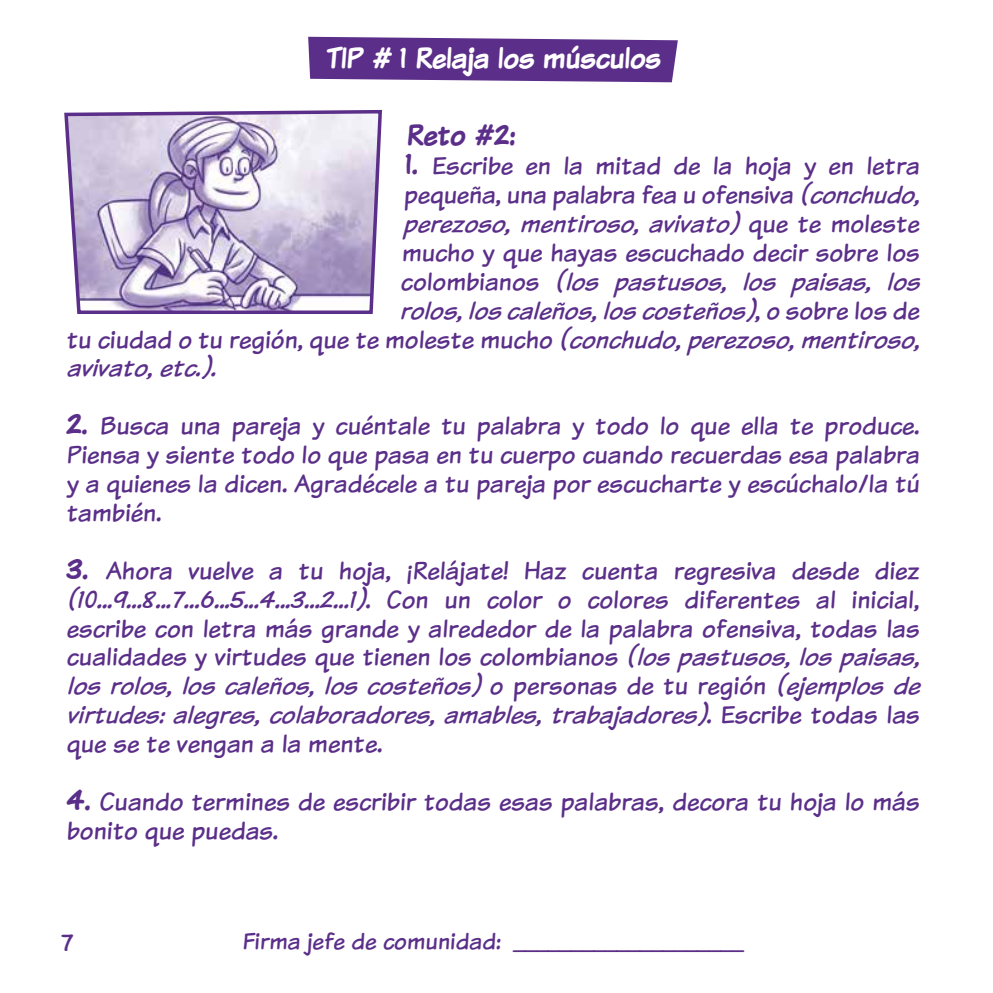
<style>
.page{position:relative;width:993px;height:993px;background:#fff}
.page>*{position:absolute;margin:0;border:0;box-sizing:border-box;transform-origin:0 0}
.t1{font:700 31.5px "Komika Text";color:#fff}
.t2{font:700 31.5px "Komika Text";color:#5b2f89}
.t3{font:26.25px/28.9px "Komika Text";color:#5b2f89;text-align:justify}
.t4{font:italic 26.25px "Komika Text";color:#5b2f89}
.t5{font:24.5px "Komika Text";color:#5b2f89}
.s1{font-weight:700;font-size:31.5px}
.s2{font-style:italic}
.s3{font-style:normal}
</style>
<div class="page">
<svg style="left:308px;top:37px;width:369px;height:45px;background:#673e91"></svg>
<svg style="left:64px;top:109px;width:318px;height:205px"></svg>
<p class="t1" style="left:325px;top:37px;width:336px">TIP # 1 Relaja los músculos</p>
<p class="t2" style="left:406px;top:115px;width:110px">Reto #2:</p>
<p class="t3" style="left:405px;top:151px;width:516px"><span class="s1">1.</span> Escribe en la mitad de la hoja y en letra</p>
<p class="t3" style="left:404px;top:180px;width:517px">pequeña, una palabra fea u ofensiva <span class="s2">(conchudo,</span></p>
<p class="t4" style="left:402px;top:206px;width:518px">perezoso, mentiroso, avivato) <span class="s3">que te moleste</span></p>
<p class="t3" style="left:401px;top:237px;width:519px">mucho y que hayas escuchado decir sobre los</p>
<p class="t4" style="left:400px;top:264px;width:520px"><span class="s3">colombianos</span> (los pastusos, los paisas, los</p>
<p class="t4" style="left:399px;top:293px;width:521px">rolos, los caleños, los costeños)<span class="s3">, o sobre los de</span></p>
<p class="t3" style="left:66px;top:324px;width:854px">tu ciudad o tu región, que te moleste mucho <span class="s2">(conchudo, perezoso, mentiroso,</span></p>
<p class="t4" style="left:66px;top:351px;width:151px">avivato, etc.).</p>
<p class="t3" style="left:66px;top:411px;width:854px"><span class="s1">2.</span> Busca una pareja y cuéntale tu palabra y todo lo que ella te produce.<br>Piensa y siente todo lo que pasa en tu cuerpo cuando recuerdas esa palabra y a quienes la dicen. Agradécele a tu pareja por escucharte y escúchalo/la tú también.</p>
<p class="t3" style="left:66px;top:555px;width:854px"><span class="s1">3.</span> Ahora vuelve a tu hoja, ¡Relájate! Haz cuenta regresiva desde diez <span class="s2">(10...9...8...7...6...5...4...3...2...1)</span>. Con un color o colores diferentes al inicial, escribe con letra más grande y alrededor de la palabra ofensiva, todas las cualidades y virtudes que tienen los colombianos <span class="s2">(los pastusos, los paisas, los rolos, los caleños, los costeños)</span> o personas de tu región <span class="s2">(ejemplos de virtudes: alegres, colaboradores, amables, trabajadores)</span>. Escribe todas las que se te vengan a la mente.</p>
<p class="t3" style="left:66px;top:786px;width:854px"><span class="s1">4.</span> Cuando termines de escribir todas esas palabras, decora tu hoja lo más bonito que puedas.</p>
<p class="t3" style="left:61px;top:927px;width:14px">7</p>
<p class="t5" style="left:242px;top:924px;width:502px">Firma jefe de comunidad: ____________________</p>
</div>
